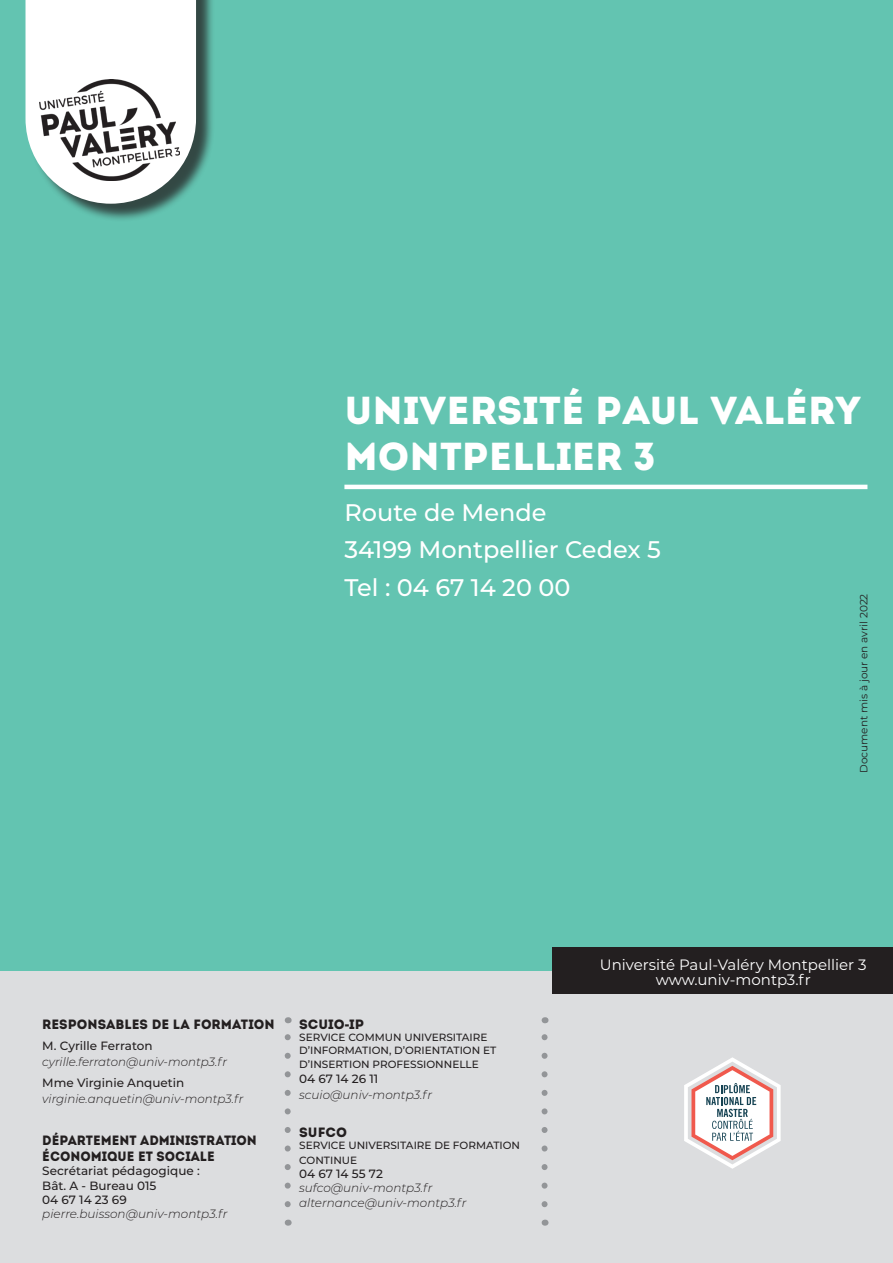
<style>
.page{position:relative;width:893px;height:1263px;background:#fff}
.page>*{position:absolute;margin:0;border:0;box-sizing:border-box;transform-origin:0 0}
.t1{font:39px/46.8px "Intro";color:#fff}
.t2{font:500 24px "Montserrat";color:#fff}
.t3{font:15px "Montserrat";color:#fff}
.t4{font:13.5px/16.2px "Intro";color:#231f20;scale:.95 1}
.t5{font:13.5px "Intro";color:#231f20}
.t6{font:italic 300 12px/16.5px "Montserrat";color:#231f20}
.t7{font:500 12px "Montserrat";color:#231f20}
.t8{font:500 10.5px/14.4px "Montserrat";color:#231f20}
.t9{font:10.5px "Montserrat";color:#231f20}
.s1{font-weight:500;font-style:normal}
.s2{font-family:"Arial";font-weight:900}
</style>
<div class="page">
<div style="left:0;top:0;width:893px;height:973px;background:#63c4b1"></div>
<div style="left:28px;top:0;width:187px;height:222px;background:#231f20;opacity:.75"></div>
<svg style="left:26px;top:0;width:170px;height:204px;background:#e5eeec"></svg>
<img style="left:40px;top:79px;width:139px;height:101px">
<hr style="left:344px;top:485px;width:523px;height:4px;background:#fff">
<div style="left:0;top:972px;width:893px;height:291px;background:#dcdddf"></div>
<div style="left:552px;top:947px;width:341px;height:46px;background:#231f20"></div>
<svg style="left:285px;top:1034px;width:6px;height:170px"></svg>
<svg style="left:542px;top:1034px;width:6px;height:170px"></svg>
<svg style="left:684px;top:1057px;width:97px;height:112px"></svg>
<p class="t1" style="left:344px;top:387px;width:518px">UNIVERSITÉ PAUL VALÉRY<br>MONTPELLIER 3</p>
<p class="t2" style="left:344px;top:496px;width:204px">Route de Mende</p>
<p class="t2" style="left:344px;top:533px;width:318px">34199 Montpellier Cedex 5</p>
<p class="t2" style="left:344px;top:570px;width:228px">Tel : 04 67 14 20 00</p>
<p class="t9" style="left:856px;top:773px;width:181px;rotate:-90deg">Document mis à jour en avril 2022</p>
<p class="t5" style="left:42px;top:1016px;width:234px">RESPONSABLES DE LA FORMATION</p>
<p class="t7" style="left:42px;top:1037px;width:112px">M. Cyrille Ferraton</p>
<p class="t6" style="left:42px;top:1053px;width:186px">cyrille.ferraton@univ-montp3.fr</p>
<p class="t6" style="left:42px;top:1074px;width:203px"><span class="s1">Mme Virginie Anquetin </span>virginie.anquetin@univ-montp3.fr</p>
<p class="t4" style="left:42px;top:1132px;width:227px">DÉPARTEMENT ADMINISTRATION<br>ÉCONOMIQUE ET SOCIALE</p>
<p class="t7" style="left:42px;top:1162px;width:159px">Secrétariat pédagogique :</p>
<p class="t7" style="left:42px;top:1177px;width:116px">Bât. A - Bureau 015</p>
<p class="t7" style="left:42px;top:1191px;width:86px">04 67 14 23 69</p>
<p class="t6" style="left:42px;top:1205px;width:187px">pierre.buisson@univ-montp3.fr</p>
<p class="t5" style="left:299px;top:1016px;width:67px">SCUIO<span class="s2">-</span>IP</p>
<p class="t8" style="left:299px;top:1030px;width:190px">SERVICE COMMUN UNIVERSITAIRE</p>
<p class="t8" style="left:299px;top:1043px;width:199px">D’INFORMATION, D’ORIENTATION ET</p>
<p class="t8" style="left:299px;top:1057px;width:181px">D’INSERTION PROFESSIONNELLE</p>
<p class="t7" style="left:299px;top:1070px;width:81px">04 67 14 26 11</p>
<p class="t6" style="left:299px;top:1086px;width:134px">scuio@univ-montp3.fr</p>
<p class="t5" style="left:299px;top:1124px;width:49px">SUFCO</p>
<p class="t8" style="left:299px;top:1138px;width:222px">SERVICE UNIVERSITAIRE DE FORMATION<br>CONTINUE</p>
<p class="t7" style="left:299px;top:1165px;width:85px">04 67 14 55 72</p>
<p class="t6" style="left:299px;top:1179px;width:135px">sufco@univ-montp3.fr</p>
<p class="t6" style="left:299px;top:1194px;width:169px">alternance@univ-montp3.fr</p>
<p class="t3" style="left:600px;top:954px;width:268px">Université Paul-Valéry Montpellier 3</p>
<p class="t3" style="left:656px;top:969px;width:157px">www.univ-montp3.fr</p>
</div>
